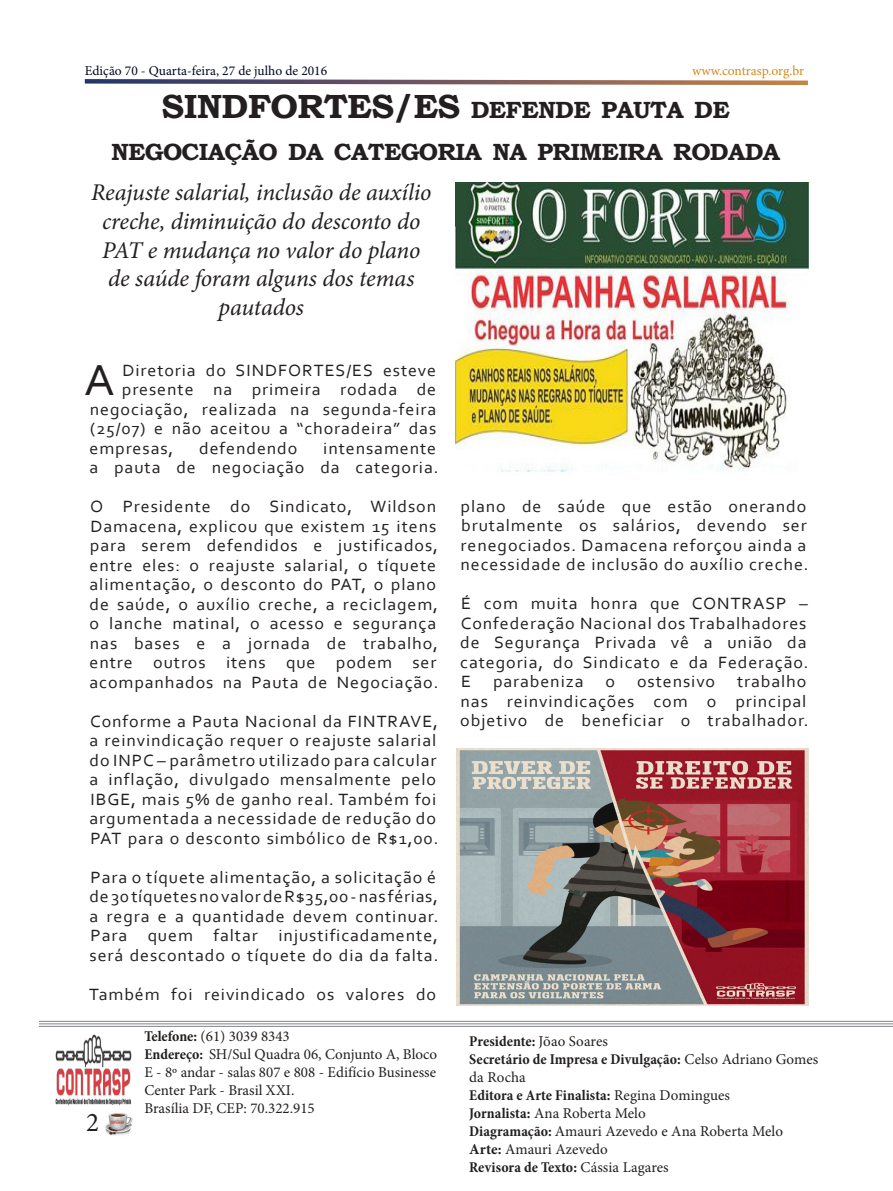
<style>
.page{position:relative;width:893px;height:1191px;background:#fff}
.page>*{position:absolute;margin:0;border:0;box-sizing:border-box;transform-origin:0 0}
.t1{font:45.45px "Corbel";color:#231f20;scale:1.05 1}
.t2{font:700 33.45px "Bookman Old Style";color:#231f20}
.t3{font:27px "Minion Pro";color:#231f20}
.t4{font:italic 24px/28.8px "Minion Pro";letter-spacing:-.005em;color:#231f20;text-align:center}
.t5{font:700 23.4px/41.4px "Bookman Old Style";letter-spacing:-.03em;color:#231f20}
.t6{font:17.1px/19.5px "Corbel";letter-spacing:.05em;color:#231f20;scale:1.05 1}
.t7{font:15px/18px "Minion Pro";color:#231f20;text-align:justify}
.t8{font:700 condensed 15px/18px "Minion Pro";letter-spacing:.005em;color:#231f20}
.t9{font:13.5px "Minion Pro";color:#000622}
.t10{font:13.5px "Minion Pro";letter-spacing:-.005em;color:#d48a20}
.s1{font-size:33.45px}
.s2{font-weight:700;font-stretch:condensed}
.s3{font-weight:400;font-stretch:normal}
.s4{font-weight:700}
</style>
<div class="page">
<img style="left:105px;top:1113px;width:28px;height:23px">
<svg style="left:84px;top:79px;width:724px;height:7px"></svg>
<img style="left:457px;top:748px;width:351px;height:258px">
<img style="left:56px;top:1034px;width:75px;height:72px">
<hr style="left:39px;top:1020px;width:854px;height:1px;background:#828487">
<hr style="left:39px;top:1023px;width:854px;height:1px;background:#828487">
<hr style="left:39px;top:1025px;width:854px;height:1px;background:#828487">
<img style="left:455px;top:182px;width:353px;height:290px">
<p class="t9" style="left:85px;top:61px;width:244px">Edição 70 - Quarta-feira, 27 de julho de 2016</p>
<p class="t10" style="left:692px;top:61px;width:114px">www.contrasp.org.br</p>
<p class="t5" style="left:111px;top:89px;width:671px;text-indent:282px"><span class="s1">/ES</span> DEFENDE PAUTA DE<br>NEGOCIAÇÃO DA CATEGORIA NA PRIMEIRA RODADA</p>
<p class="t4" style="left:91px;top:178px;width:342px">Reajuste salarial, inclusão de auxílio creche, diminuição do desconto do<br>PAT e mudança no valor do plano de saúde foram alguns dos temas pautados</p>
<p class="t2" style="left:162px;top:83px;width:23px">SIND</p>
<p class="t2" style="left:248px;top:83px;width:49px">FORTES</p>
<p class="t1" style="left:84px;top:352px;width:30px">A</p>
<p class="t6" style="left:122px;top:360px;width:300px">Diretoria do SINDFORTES/ES esteve</p>
<p class="t6" style="left:122px;top:379px;width:301px">presente na primeira rodada de</p>
<p class="t6" style="left:90px;top:399px;width:331px">negociação, realizada na segunda-feira</p>
<p class="t6" style="left:90px;top:418px;width:331px">(25/07) e não aceitou a “choradeira” das</p>
<p class="t6" style="left:90px;top:438px;width:81px">empresas,</p>
<p class="t6" style="left:199px;top:438px;width:95px">defendendo</p>
<p class="t6" style="left:90px;top:438px;width:334px;text-align:right">intensamente<br>a pauta de negociação da categoria.</p>
<p class="t6" style="left:90px;top:496px;width:334px">O Presidente do Sindicato, Wildson Damacena, explicou que existem 15 itens para serem defendidos e justificados, entre eles: o reajuste salarial, o tíquete alimentação, o desconto do PAT, o plano de saúde, o auxílio creche, a reciclagem, o lanche matinal, o acesso e segurança nas bases e a jornada de trabalho, entre outros itens que podem ser acompanhados na Pauta de Negociação.</p>
<p class="t6" style="left:90px;top:711px;width:334px">Conforme a Pauta Nacional da FINTRAVE, a reinvindicação requer o reajuste salarial do INPC – parâmetro utilizado para calcular a inflação, divulgado mensalmente pelo IBGE, mais 5% de ganho real. Também foi argumentada a necessidade de redução do PAT para o desconto simbólico de R$1,00.</p>
<p class="t6" style="left:90px;top:867px;width:334px">Para o tíquete alimentação, a solicitação é de 30 tíquetes no valor de R$35,00 - nas férias, a regra e a quantidade devem continuar.<br>Para quem faltar injustificadamente, será descontado o tíquete do dia da falta.</p>
<p class="t6" style="left:89px;top:984px;width:332px">Também foi reivindicado os valores do</p>
<p class="t3" style="left:86px;top:1104px;width:14px">2</p>
<p class="t7" style="left:144px;top:1027px;width:147px"><span class="s2">Telefone:</span> (61) 3039 8343</p>
<p class="t7" style="left:144px;top:1045px;width:294px"><span class="s2">Endereço:</span> SH/Sul Quadra 06, Conjunto A, Bloco E - 8º andar - salas 807 e 808 - Edifício Businesse Center Park - Brasil XXI.</p>
<p class="t7" style="left:144px;top:1099px;width:172px">Brasília DF, CEP: 70.322.915</p>
<p class="t6" style="left:461px;top:496px;width:333px">plano de saúde que estão onerando brutalmente os salários, devendo ser renegociados. Damacena reforçou ainda a necessidade de inclusão do auxílio creche.</p>
<p class="t6" style="left:460px;top:593px;width:333px">É com muita honra que CONTRASP –<br>Confederação Nacional dos Trabalhadores de Segurança Privada vê a união da categoria, do Sindicato e da Federação.<br>E</p>
<p class="t6" style="left:460px;top:671px;width:333px;text-indent:277px">trabalho nas reinvindicações com o principal objetivo de beneficiar o trabalhador.</p>
<p class="t6" style="left:493px;top:671px;width:88px">parabeniza</p>
<p class="t6" style="left:605px;top:671px;width:11px">o</p>
<p class="t6" style="left:637px;top:671px;width:76px">ostensivo</p>
<p class="t8" style="left:469px;top:1032px;width:140px">Presidente: <span class="s3">Jõao Soares</span></p>
<p class="t8" style="left:469px;top:1050px;width:351px">Secretário de Impresa e Divulgação: <span class="s3">Celso Adriano Gomes da Rocha</span></p>
<p class="t8" style="left:469px;top:1086px;width:262px">Editora e Arte Finalista: <span class="s3">Regina Domingues</span></p>
<p class="t7" style="left:469px;top:1104px;width:178px"><span class="s2">Jornalista:</span> Ana Roberta Melo</p>
<p class="t7" style="left:469px;top:1122px;width:315px"><span class="s2">Diagramação:</span> Amauri Azevedo e Ana Roberta Melo</p>
<p class="t7" style="left:469px;top:1140px;width:140px"><span class="s4">Arte:</span> Amauri Azevedo</p>
<p class="t8" style="left:469px;top:1158px;width:201px">Revisora de Texto: <span class="s3">Cássia Lagares</span></p>
</div>
